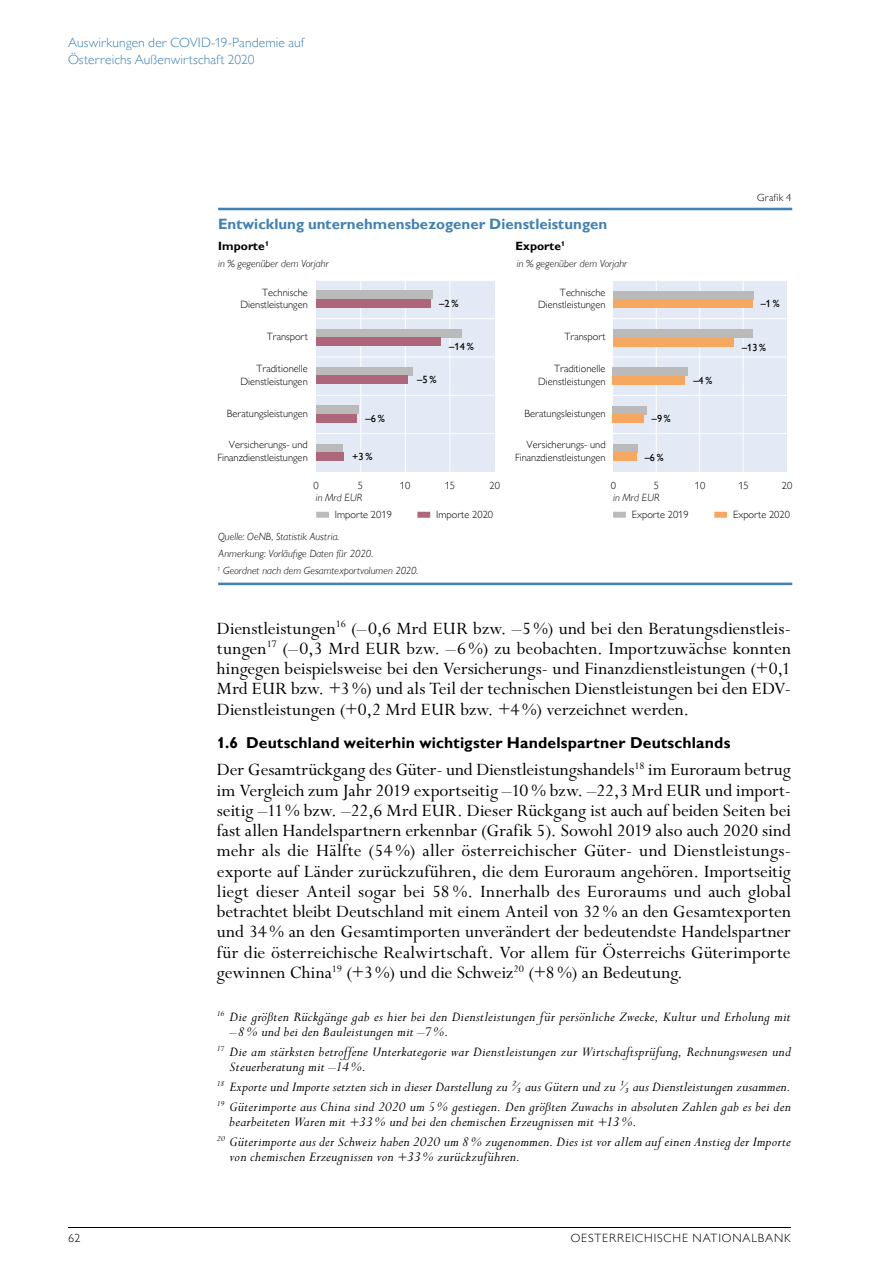
<style>
.page{position:relative;width:893px;height:1263px;background:#fff}
.page>*{position:absolute;margin:0;border:0;box-sizing:border-box;transform-origin:0 0}
.id334{font:19.5px/20.2px "Perpetua Std";color:#000}
.id343{font:19.5px/20.2px "Perpetua Std";color:#000;text-align:justify}
.id379{font:700 15.75px "Gill Sans MT Pro";letter-spacing:.01em;color:#000}
.id339{font:italic 15px/15px "Perpetua Std";letter-spacing:.015em;color:#000}
.t1{font:700 15px "Gill Sans MT Pro";color:#4181b3}
.t2{font:300 13.5px/16.5px "Gill Sans MT Pro";letter-spacing:.01em;color:#4181b3}
.t3{font:300 12px "Gill Sans MT Pro";letter-spacing:.075em;color:#000}
.t4{font:700 12px "Gill Sans MT Pro";letter-spacing:.005em;color:#000}
.t5{font:300 10.5px/12.8px "Gill Sans MT Pro";color:#000;text-align:right}
.t6{font:italic 300 10.5px "Gill Sans MT Pro";letter-spacing:.005em;color:#000}
.t7{font:500 10.5px "Gill Sans MT Pro";color:#000}
</style>
<div class="page">
<hr style="left:68px;top:1227px;width:723px;height:1px;background:#000">
<hr style="left:218px;top:208px;width:574px;height:2px;background:#4181b3">
<hr style="left:218px;top:583px;width:574px;height:2px;background:#4181b3">
<div style="left:316px;top:512px;width:13px;height:6px;background:#bababa"></div>
<div style="left:417px;top:512px;width:13px;height:6px;background:#ae677a"></div>
<div style="left:613px;top:512px;width:13px;height:6px;background:#bababa"></div>
<div style="left:714px;top:512px;width:13px;height:6px;background:#f6a760"></div>
<div style="left:316px;top:280px;width:179px;height:192px;background:#e3eaf5"></div>
<hr style="left:360px;top:280px;width:1px;height:192px;background:#fff">
<hr style="left:405px;top:280px;width:1px;height:192px;background:#fff">
<hr style="left:449px;top:280px;width:1px;height:192px;background:#fff">
<hr style="left:316px;top:433px;width:179px;height:1px;background:#fff">
<hr style="left:316px;top:395px;width:179px;height:1px;background:#fff">
<hr style="left:316px;top:357px;width:179px;height:1px;background:#fff">
<hr style="left:316px;top:318px;width:179px;height:1px;background:#fff">
<hr style="left:316px;top:280px;width:179px;height:1px;background:#fff">
<div style="left:316px;top:291px;width:117px;height:8px;background:#bababa"></div>
<div style="left:316px;top:329px;width:145px;height:8px;background:#bababa"></div>
<div style="left:316px;top:367px;width:97px;height:9px;background:#bababa"></div>
<div style="left:316px;top:405px;width:43px;height:9px;background:#bababa"></div>
<div style="left:316px;top:444px;width:27px;height:8px;background:#bababa"></div>
<div style="left:316px;top:299px;width:115px;height:9px;background:#ae677a"></div>
<div style="left:316px;top:337px;width:124px;height:9px;background:#ae677a"></div>
<div style="left:316px;top:376px;width:92px;height:8px;background:#ae677a"></div>
<div style="left:316px;top:414px;width:40px;height:8px;background:#ae677a"></div>
<div style="left:316px;top:452px;width:28px;height:9px;background:#ae677a"></div>
<div style="left:613px;top:280px;width:174px;height:192px;background:#e3eaf5"></div>
<hr style="left:743px;top:280px;width:1px;height:192px;background:#fff">
<hr style="left:699px;top:280px;width:1px;height:192px;background:#fff">
<hr style="left:656px;top:280px;width:1px;height:192px;background:#fff">
<hr style="left:613px;top:433px;width:174px;height:1px;background:#fff">
<hr style="left:613px;top:395px;width:174px;height:1px;background:#fff">
<hr style="left:613px;top:357px;width:174px;height:1px;background:#fff">
<hr style="left:613px;top:318px;width:174px;height:1px;background:#fff">
<hr style="left:613px;top:280px;width:174px;height:1px;background:#fff">
<div style="left:613px;top:291px;width:140px;height:8px;background:#bababa"></div>
<div style="left:613px;top:329px;width:139px;height:9px;background:#bababa"></div>
<div style="left:613px;top:368px;width:75px;height:8px;background:#bababa"></div>
<div style="left:613px;top:406px;width:34px;height:8px;background:#bababa"></div>
<div style="left:613px;top:444px;width:25px;height:9px;background:#bababa"></div>
<div style="left:613px;top:299px;width:139px;height:9px;background:#f6a760"></div>
<div style="left:613px;top:338px;width:120px;height:8px;background:#f6a760"></div>
<div style="left:613px;top:376px;width:72px;height:9px;background:#f6a760"></div>
<div style="left:613px;top:414px;width:31px;height:9px;background:#f6a760"></div>
<div style="left:613px;top:453px;width:23px;height:8px;background:#f6a760"></div>
<p class="t2" style="left:68px;top:34px;width:238px">Auswirkungen der COVID-19-Pandemie auf<br>Österreichs Außenwirtschaft 2020</p>
<p class="t1" style="left:218px;top:215px;width:391px">Entwicklung unternehmensbezogener Dienstleistungen</p>
<p class="t4" style="left:218px;top:238px;width:52px">Importe<sup>1</sup></p>
<p class="t4" style="left:515px;top:238px;width:51px">Exporte<sup>1</sup></p>
<p class="t6" style="left:218px;top:257px;width:112px">in % gegenüber dem Vorjahr</p>
<p class="t6" style="left:517px;top:257px;width:112px">in % gegenüber dem Vorjahr</p>
<p class="t5" style="left:241px;top:286px;width:69px">Technische<br>Dienstleistungen</p>
<p class="t5" style="left:267px;top:330px;width:43px">Transport</p>
<p class="t5" style="left:241px;top:362px;width:69px">Traditionelle<br>Dienstleistungen</p>
<p class="t5" style="left:227px;top:406px;width:82px">Beratungsleistungen</p>
<p class="t5" style="left:217px;top:438px;width:92px">Versicherungs- und<br>Finanzdienstleistungen</p>
<p class="t7" style="left:365px;top:412px;width:21px">–6 %</p>
<p class="t7" style="left:352px;top:450px;width:22px">+3 %</p>
<p class="t7" style="left:439px;top:298px;width:21px">–2 %</p>
<p class="t7" style="left:449px;top:341px;width:26px">–14 %</p>
<p class="t7" style="left:417px;top:374px;width:21px">–5 %</p>
<p class="t5" style="left:538px;top:286px;width:69px">Technische<br>Dienstleistungen</p>
<p class="t5" style="left:564px;top:330px;width:43px">Transport</p>
<p class="t5" style="left:538px;top:362px;width:69px">Traditionelle<br>Dienstleistungen</p>
<p class="t5" style="left:525px;top:406px;width:82px">Beratungsleistungen</p>
<p class="t5" style="left:515px;top:438px;width:92px">Versicherungs- und<br>Finanzdienstleistungen</p>
<p class="t7" style="left:652px;top:412px;width:20px">–9 %</p>
<p class="t7" style="left:645px;top:451px;width:20px">–6 %</p>
<p class="t7" style="left:693px;top:374px;width:20px">–4 %</p>
<p class="t5" style="left:757px;top:191px;width:36px">Grafik 4</p>
<p class="t7" style="left:761px;top:297px;width:20px">–1 %</p>
<p class="t7" style="left:742px;top:341px;width:25px">–13 %</p>
<p class="t5" style="left:313px;top:478px;width:7px">0</p>
<p class="t5" style="left:358px;top:478px;width:7px">5</p>
<p class="t5" style="left:400px;top:478px;width:12px">10</p>
<p class="t5" style="left:445px;top:478px;width:12px">15</p>
<p class="t5" style="left:489px;top:478px;width:12px">20</p>
<p class="t5" style="left:611px;top:478px;width:7px">0</p>
<p class="t5" style="left:654px;top:478px;width:7px">5</p>
<p class="t5" style="left:695px;top:478px;width:12px">10</p>
<p class="t5" style="left:738px;top:478px;width:12px">15</p>
<p class="t5" style="left:782px;top:478px;width:12px">20</p>
<p class="t6" style="left:316px;top:491px;width:48px">in Mrd EUR</p>
<p class="t6" style="left:613px;top:491px;width:48px">in Mrd EUR</p>
<p class="t5" style="left:335px;top:508px;width:58px">Importe 2019</p>
<p class="t5" style="left:436px;top:508px;width:58px">Importe 2020</p>
<p class="t5" style="left:632px;top:508px;width:58px">Exporte 2019</p>
<p class="t5" style="left:733px;top:508px;width:58px">Exporte 2020</p>
<p class="t6" style="left:218px;top:530px;width:123px">Quelle: OeNB, Statistik Austria.</p>
<p class="t6" style="left:217px;top:564px;width:203px"><sup>1</sup> Geordnet nach dem Gesamtexportvolumen 2020.</p>
<p class="t6" style="left:219px;top:547px;width:156px">Anmerkung: Vorläufige Daten für 2020.</p>
<p class="id343" style="left:217px;top:619px;width:576px">Dienstleistungen<sup>16</sup> (–0,6 Mrd EUR bzw. –5 %) und bei den Beratungsdienstleis&shy;tungen<sup>17</sup> (–0,3 Mrd EUR bzw. –6 %) zu beobachten. Importzuwächse konnten hingegen beispielsweise bei den Versicherungs- und Finanzdienstleistungen (+0,1<br>Mrd EUR bzw. +3 %) und als Teil der technischen Dienstleistungen bei den EDV-Dienstleistungen (+0,2 Mrd EUR bzw. +4 %) verzeichnet werden.</p>
<h4 class="id379" style="left:217px;top:733px;width:515px">1.6 Deutschland weiterhin wichtigster Handelspartner Deutschlands</h4>
<p class="id334" style="left:217px;top:760px;width:576px">Der Gesamtrückgang des Güter- und Dienstleistungshandels<sup>18</sup> im Euroraum betrug im Vergleich zum Jahr 2019 exportseitig –10 % bzw. –22,3 Mrd EUR und import&shy;seitig –11% bzw. –22,6 Mrd EUR. Dieser Rückgang ist auch auf beiden Seiten bei fast allen Handelspartnern erkennbar (Grafik 5). Sowohl 2019 also auch 2020 sind mehr als die Hälfte (54 %) aller österreichischer Güter- und Dienstleistungs&shy;exporte auf Länder zurückzuführen, die dem Euroraum angehören. Importseitig liegt dieser Anteil sogar bei 58 %. Innerhalb des Euroraums und auch global betrachtet bleibt Deutschland mit einem Anteil von 32 % an den Gesamtexporten und 34 % an den Gesamtimporten unverändert der bedeutendste Handelspartner für die österreichische Realwirtschaft. Vor allem für Österreichs Güterimporte gewinnen China<sup>19</sup> (+3 %) und die Schweiz<sup>20</sup> (+8 %) an Bedeutung.</p>
<p class="id339" style="left:230px;top:1009px;width:563px;text-indent:-13px"><sup>16</sup> Die größten Rückgänge gab es hier bei den Dienstleistungen für persönliche Zwecke, Kultur und Erholung mit –8% und bei den Bauleistungen mit –7%.</p>
<p class="id339" style="left:230px;top:1044px;width:563px;text-indent:-13px"><sup>17</sup> Die am stärksten betroffene Unterkategorie war Dienstleistungen zur Wirtschaftsprüfung, Rechnungswesen und<br>Steuerberatung mit –14%.</p>
<p class="id339" style="left:217px;top:1079px;width:575px"><sup>18</sup> Exporte und Importe setzten sich in dieser Darstellung zu ²⁄₃ aus Gütern und zu ¹⁄₃ aus Dienstleistungen zusammen.</p>
<p class="id339" style="left:230px;top:1099px;width:563px;text-indent:-13px"><sup>19</sup> Güterimporte aus China sind 2020 um 5% gestiegen. Den größten Zuwachs in absoluten Zahlen gab es bei den bearbeiteten Waren mit +33% und bei den chemischen Erzeugnissen mit +13%.</p>
<p class="id339" style="left:230px;top:1135px;width:563px;text-indent:-13px"><sup>20</sup> Güterimporte aus der Schweiz haben 2020 um 8% zugenommen. Dies ist vor allem auf einen Anstieg der Importe von chemischen Erzeugnissen von +33% zurückzuführen.</p>
<p class="t3" style="left:68px;top:1231px;width:14px">62</p>
<p class="t3" style="left:571px;top:1231px;width:222px">OESTERREICHISCHE NATIONALBANK</p>
</div>
